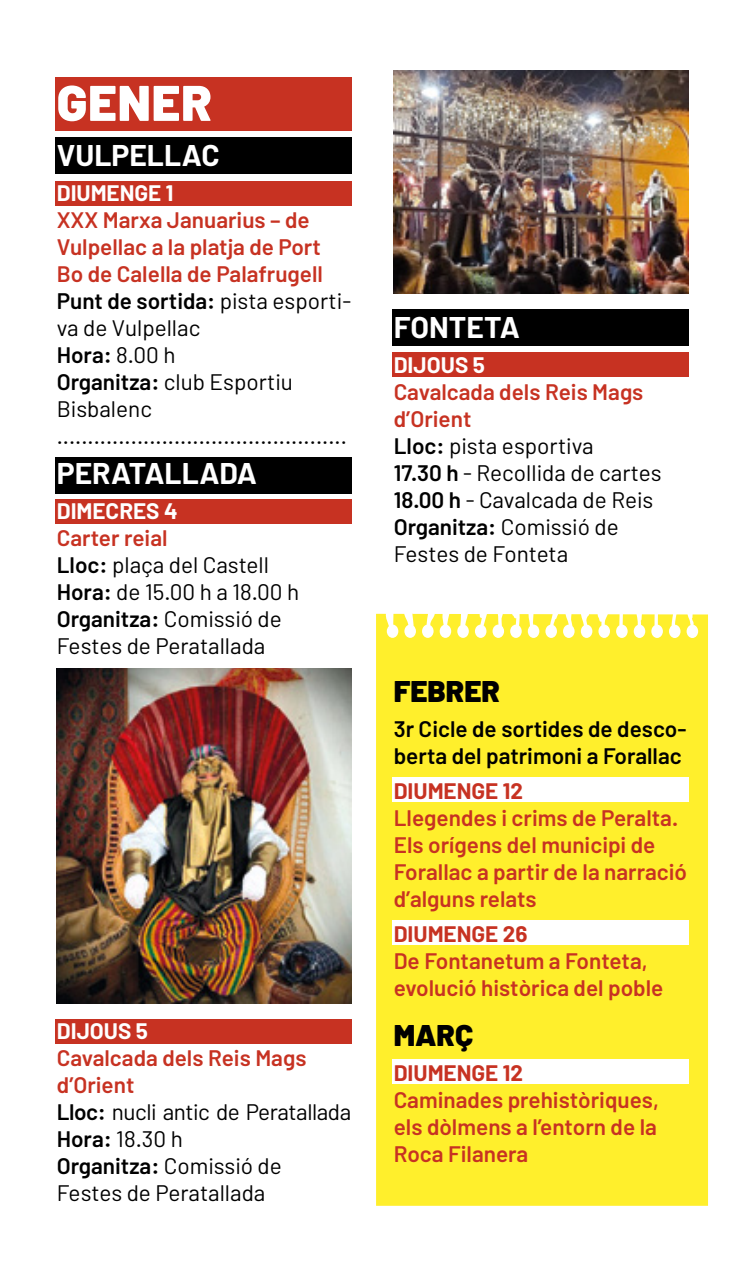
<style>
.page{position:relative;width:745px;height:1276px;background:#fff}
.page>*{position:absolute;margin:0;border:0;box-sizing:border-box;transform-origin:0 0}
.t1{font:900 50px "Barlow";letter-spacing:.02em;color:#fff}
.t2{font:700 30px "Barlow";color:#fff}
.t3{font:900 30px "Barlow";color:#000}
.t4{font:22.5px/27px "Barlow";color:#000}
.t5{font:600 22.5px/27px "Barlow";color:#c73222}
.t6{font:22.5px/27px "Barlow";letter-spacing:-.02em;color:#000}
.t7{font:600 22.5px/27px "Barlow";color:#000}
.t8{font:700 22.5px "Barlow";color:#fff}
.t9{font:700 22.5px "Barlow";color:#c73222}
.s1{font-weight:600;color:#c73222}
.s2{font-weight:600}
</style>
<div class="page">
<div style="left:376px;top:613px;width:331px;height:592px;background:#ffef2c"></div>
<div style="left:392px;top:353px;width:295px;height:24px;background:#c73222"></div>
<div style="left:392px;top:777px;width:295px;height:24px;background:#fff"></div>
<div style="left:392px;top:921px;width:295px;height:24px;background:#fff"></div>
<div style="left:392px;top:1059px;width:295px;height:24px;background:#fff"></div>
<div style="left:392px;top:309px;width:295px;height:36px;background:#000"></div>
<div style="left:55px;top:499px;width:296px;height:24px;background:#c73222"></div>
<div style="left:55px;top:1019px;width:296px;height:25px;background:#c73222"></div>
<div style="left:55px;top:457px;width:296px;height:36px;background:#000"></div>
<div style="left:55px;top:181px;width:296px;height:24px;background:#c73222"></div>
<div style="left:55px;top:137px;width:296px;height:37px;background:#000"></div>
<div style="left:55px;top:77px;width:296px;height:53px;background:#c73222"></div>
<img style="left:57px;top:668px;width:294px;height:335px">
<img style="left:393px;top:71px;width:294px;height:222px">
<h1 class="t1" style="left:57px;top:72px;width:157px">GENER</h1>
<h2 class="t2" style="left:57px;top:136px;width:164px">VULPELLAC</h2>
<p class="t8" style="left:57px;top:179px;width:118px">DIUMENGE 1</p>
<p class="t4" style="left:57px;top:206px;width:296px"><span class="s1">XXX Marxa Januarius – de<br>Vulpellac a la platja de Port<br>Bo de Calella de Palafrugell<br></span><span class="s2">Punt de sortida:</span> pista esporti&shy;va de Vulpellac<br><span class="s2">Hora:</span> 8.00 h<br><span class="s2">Organitza:</span> club Esportiu<br>Bisbalenc ...............................................</p>
<h2 class="t2" style="left:57px;top:454px;width:202px">PERATALLADA</h2>
<p class="t8" style="left:57px;top:497px;width:122px">DIMECRES 4</p>
<p class="t4" style="left:57px;top:524px;width:244px"><span class="s1">Carter reial<br></span><span class="s2">Lloc:</span> plaça del Castell<br><span class="s2">Hora:</span> de 15.00 h a 18.00 h<br><span class="s2">Organitza:</span> Comissió de<br>Festes de Peratallada</p>
<p class="t8" style="left:57px;top:1017px;width:93px">DIJOUS 5</p>
<p class="t6" style="left:57px;top:1044px;width:296px"><span class="s1">Cavalcada dels Reis Mags d’Orient<br></span><span class="s2">Lloc:</span> nucli antic de Peratallada<br><span class="s2">Hora:</span> 18.30 h<br><span class="s2">Organitza:</span> Comissió de<br>Festes de Peratallada</p>
<h2 class="t2" style="left:393px;top:308px;width:127px">FONTETA</h2>
<p class="t8" style="left:393px;top:350px;width:93px">DIJOUS 5</p>
<p class="t4" style="left:393px;top:377px;width:269px"><span class="s1">Cavalcada dels Reis Mags d’Orient<br></span><span class="s2">Lloc:</span> pista esportiva<br><span class="s2">17.30 h</span> - Recollida de cartes<br><span class="s2">18.00 h</span> - Cavalcada de Reis<br><span class="s2">Organitza:</span> Comissió de<br>Festes de Fonteta</p>
<h2 class="t3" style="left:393px;top:672px;width:108px">FEBRER</h2>
<p class="t7" style="left:393px;top:715px;width:294px">3r Cicle de sortides de desco&shy;berta del patrimoni a Forallac</p>
<p class="t9" style="left:393px;top:776px;width:131px">DIUMENGE 12</p>
<p class="t5" style="left:393px;top:804px;width:295px">Llegendes i crims de Peralta.<br>Els orígens del municipi de<br>Forallac a partir de la narració d’alguns relats</p>
<p class="t9" style="left:393px;top:920px;width:135px">DIUMENGE 26</p>
<p class="t5" style="left:393px;top:947px;width:271px">De Fontanetum a Fonteta, evolució històrica del poble</p>
<h2 class="t3" style="left:393px;top:1016px;width:81px">MARÇ</h2>
<p class="t9" style="left:393px;top:1058px;width:131px">DIUMENGE 12</p>
<p class="t5" style="left:393px;top:1086px;width:266px;text-align:justify">Caminades prehistòriques, els dòlmens a l’entorn de la Roca Filanera</p>
</div>
